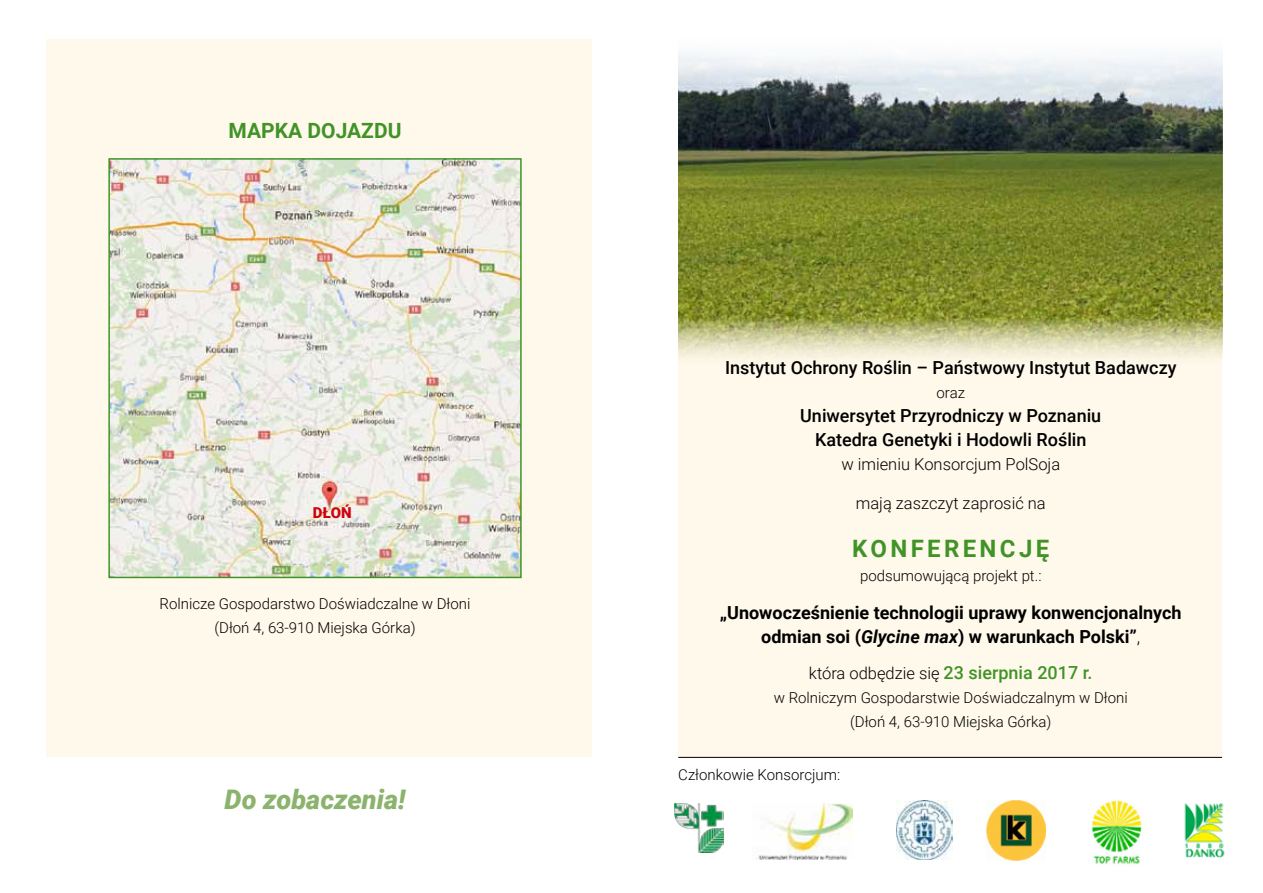
<style>
.page{position:relative;width:1263px;height:893px;background:#fff}
.page>*{position:absolute;margin:0;border:0;box-sizing:border-box;transform-origin:0 0}
.t1{font:italic 900 27px "Roboto";color:#8cb36e}
.t2{font:700 24px "Roboto";letter-spacing:.14em;color:#419328}
.t3{font:700 21px "Roboto";color:#419328}
.t4{font:500 18px/24px "Roboto";color:#000;text-align:center}
.t5{font:700 18px/24px "Roboto";color:#000;text-align:center}
.t6{font:300 16.5px "Roboto";color:#000}
.t7{font:300 15px/24px "Roboto";color:#000;text-align:center}
.t8{font:900 15px "Roboto";color:#d1010e}
.s1{font-style:italic}
.s2{font-weight:300}
.s3{font-weight:500;font-size:18px;color:#419328}
</style>
<div class="page">
<div style="left:678px;top:232px;width:544px;height:525px;background:#fff9eb"></div>
<div style="left:47px;top:39px;width:545px;height:718px;background:#fff9eb"></div>
<img style="left:758px;top:804px;width:94px;height:55px">
<img style="left:896px;top:801px;width:57px;height:58px">
<img style="left:1092px;top:800px;width:51px;height:64px">
<img style="left:1184px;top:803px;width:41px;height:55px">
<img style="left:986px;top:801px;width:59px;height:59px">
<img style="left:674px;top:803px;width:49px;height:49px">
<hr style="left:678px;top:757px;width:544px;height:1px;background:#000">
<img style="left:111px;top:161px;width:408px;height:414px">
<div style="left:108px;top:158px;width:414px;height:420px;border:2px solid #419328"></div>
<img style="left:678px;top:54px;width:544px;height:304px">
<h3 class="t3" style="left:229px;top:116px;width:174px">MAPKA DOJAZDU</h3>
<p class="t8" style="left:313px;top:502px;width:41px">DŁOŃ</p>
<p class="t7" style="left:160px;top:591px;width:312px">Rolnicze Gospodarstwo Doświadczalne w Dłoni (Dłoń 4, 63-910 Miejska Górka)</p>
<h1 class="t1" style="left:225px;top:780px;width:182px">Do zobaczenia!</h1>
<p class="t4" style="left:725px;top:355px;width:453px">Instytut Ochrony Roślin – Państwowy Instytut Badawczy</p>
<p class="t7" style="left:936px;top:380px;width:30px">oraz</p>
<p class="t4" style="left:800px;top:403px;width:303px">Uniwersytet Przyrodniczy w Poznaniu<br>Katedra Genetyki i Hodowli Roślin</p>
<p class="t6" style="left:841px;top:453px;width:220px">w imieniu Konsorcjum PolSoja</p>
<p class="t6" style="left:856px;top:492px;width:191px">mają zaszczyt zaprosić na</p>
<h2 class="t2" style="left:852px;top:532px;width:198px">KONFERENCJĘ</h2>
<p class="t7" style="left:860px;top:563px;width:183px">podsumowującą projekt pt.:</p>
<p class="t5" style="left:720px;top:600px;width:463px">„Unowocześnienie technologii uprawy konwencjonalnych odmian soi (<span class="s1">Glycine max</span>) w warunkach Polski”<span class="s2">,</span></p>
<p class="t6" style="left:809px;top:661px;width:285px">która odbędzie się <span class="s3">23 sierpnia 2017 r.</span></p>
<p class="t7" style="left:774px;top:685px;width:355px">w Rolniczym Gospodarstwie Doświadczalnym w Dłoni (Dłoń 4, 63-910 Miejska Górka)</p>
<p class="t7" style="left:678px;top:762px;width:163px">Członkowie Konsorcjum:</p>
</div>
